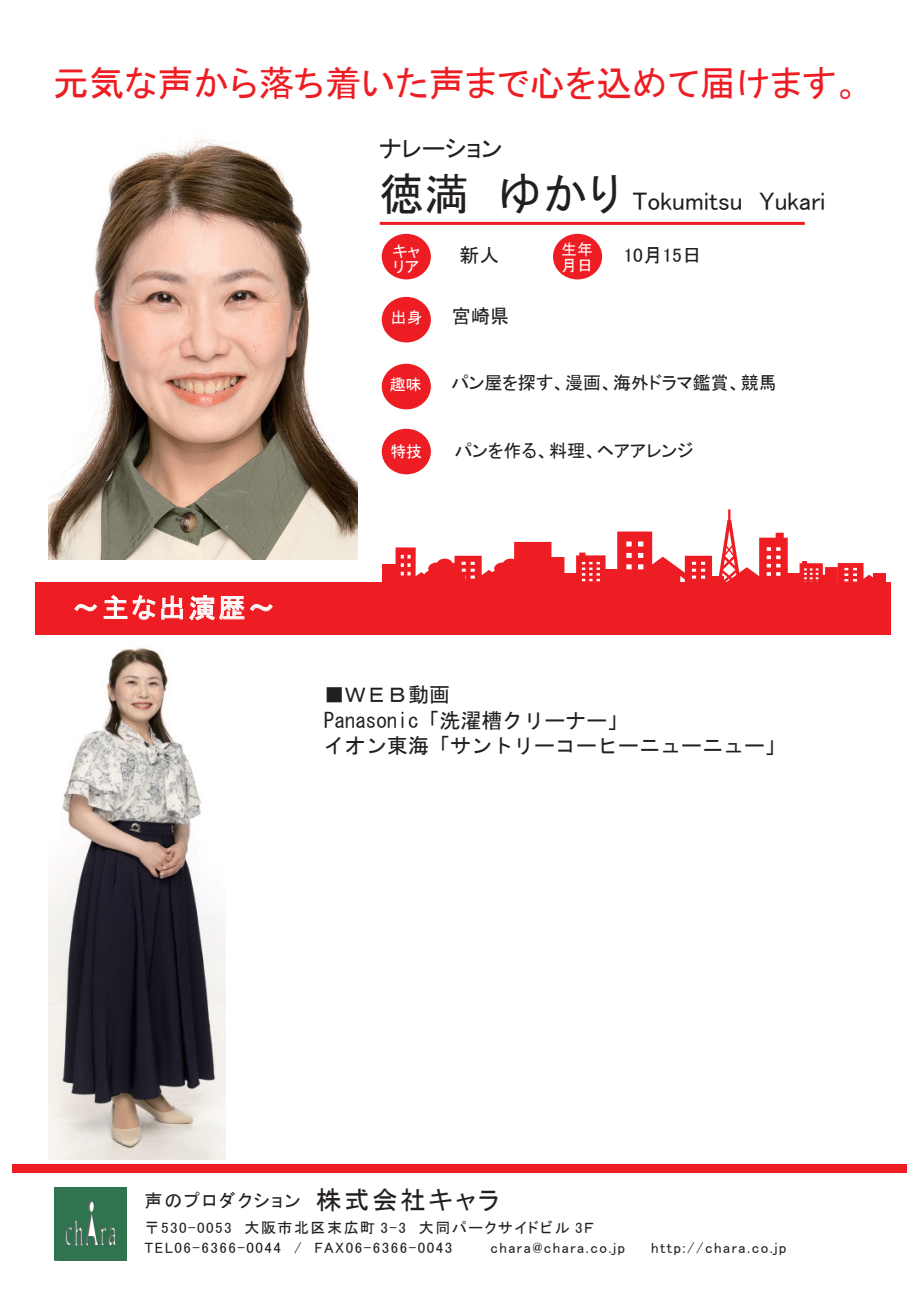
<style>
.page{position:relative;width:919px;height:1289px;background:#fff}
.page>*{position:absolute;margin:0;border:0;box-sizing:border-box;transform-origin:0 0}
.t1{font:45px "MS P Gothic";color:#231f20}
.t2{font:36px "MS P Gothic";color:#ee1d23}
.t3{font:27px "MS P Gothic";letter-spacing:.1em;color:#fff}
.t4{font:25.5px "MS P Gothic";color:#231f20}
.t5{font:24px "MS P Gothic";color:#231f20}
.t6{font:21px/25.2px "MS Gothic";color:#231f20}
.t7{font:19.5px "MS P Gothic";color:#231f20}
.t8{font:18px "MS P Gothic";color:#231f20}
.t9{font:18px "MS P Gothic";letter-spacing:.1em;color:#231f20}
.t10{font:15.9px/15.6px "MS P Gothic";color:#fff}
.t11{font:15px/19.5px "MS P Gothic";letter-spacing:.1em;color:#231f20}
.s1{font-size:25.5px}
</style>
<div class="page">
<hr style="left:380px;top:222px;width:424px;height:3px;background:#ee1d23">
<div style="left:553px;top:234px;width:49px;height:45px;background:#ee1d23;border-radius:50%"></div>
<div style="left:382px;top:297px;width:49px;height:45px;background:#ee1d23;border-radius:50%"></div>
<div style="left:382px;top:364px;width:49px;height:45px;background:#ee1d23;border-radius:50%"></div>
<div style="left:382px;top:429px;width:49px;height:45px;background:#ee1d23;border-radius:50%"></div>
<div style="left:382px;top:234px;width:49px;height:45px;background:#ee1d23;border-radius:50%"></div>
<div style="left:35px;top:582px;width:855px;height:52px;background:#ee1d23"></div>
<div style="left:563px;top:573px;width:16px;height:20px;background:#ee1d23"></div>
<div style="left:382px;top:564px;width:15px;height:29px;background:#ee1d23"></div>
<div style="left:786px;top:573px;width:16px;height:20px;background:#ee1d23"></div>
<div style="left:873px;top:573px;width:12px;height:20px;background:#ee1d23"></div>
<div style="left:603px;top:570px;width:15px;height:23px;background:#ee1d23"></div>
<svg style="left:395px;top:542px;width:169px;height:40px"></svg>
<svg style="left:576px;top:552px;width:29px;height:30px"></svg>
<svg style="left:799px;top:561px;width:74px;height:21px"></svg>
<svg style="left:617px;top:509px;width:170px;height:73px"></svg>
<svg style="left:74px;top:595px;width:109px;height:25px"></svg>
<svg style="left:189px;top:595px;width:84px;height:25px"></svg>
<div style="left:12px;top:1164px;width:894px;height:8px;background:#ee1d23"></div>
<img style="left:54px;top:1187px;width:73px;height:73px">
<img style="left:48px;top:647px;width:177px;height:512px">
<img style="left:48px;top:137px;width:310px;height:422px">
<h2 class="t2" style="left:53px;top:65px;width:809px">元気な声から落ち着いた声まで心を込めて届けます。</h2>
<h3 class="t5" style="left:379px;top:136px;width:125px">ナレーション</h3>
<h1 class="t1" style="left:379px;top:171px;width:244px">徳満　ゆかり</h1>
<h3 class="t7" style="left:459px;top:245px;width:41px">新人</h3>
<h3 class="t7" style="left:623px;top:245px;width:79px">10月15日</h3>
<h3 class="t4" style="left:632px;top:188px;width:194px">Tokumitsu　Yukari</h3>
<p class="t10" style="left:561px;top:242px;width:33px">生年月日</p>
<p class="t10" style="left:392px;top:243px;width:29px">キャリア</p>
<p class="t10" style="left:391px;top:310px;width:33px">出身</p>
<h3 class="t7" style="left:452px;top:306px;width:59px">宮崎県</h3>
<p class="t10" style="left:390px;top:377px;width:33px">趣味</p>
<p class="t8" style="left:451px;top:373px;width:327px">パン屋を探す、漫画、海外ドラマ鑑賞、競馬</p>
<p class="t10" style="left:390px;top:444px;width:33px">特技</p>
<p class="t8" style="left:454px;top:442px;width:240px">パンを作る、料理、ヘアアレンジ</p>
<h3 class="t3" style="left:72px;top:594px;width:204px">～主な出演歴～</h3>
<h3 class="t6" style="left:324px;top:682px;width:463px">■ＷＥＢ動画<br>Panasonic「洗濯槽クリーナー」<br>イオン東海「サントリーコーヒーニューニュー」</h3>
<p class="t9" style="left:145px;top:1191px;width:356px">声のプロダクション <span class="s1">株式会社キャラ</span></p>
<p class="t11" style="left:145px;top:1217px;width:450px">〒530-0053 大阪市北区末広町 3-3 大同パークサイドビル 3Ｆ<br>TEL06-6366-0044 / FAX06-6366-0043</p>
<p class="t11" style="left:490px;top:1237px;width:136px">chara@chara.co.jp</p>
<p class="t11" style="left:651px;top:1237px;width:137px">http://chara.co.jp</p>
</div>
